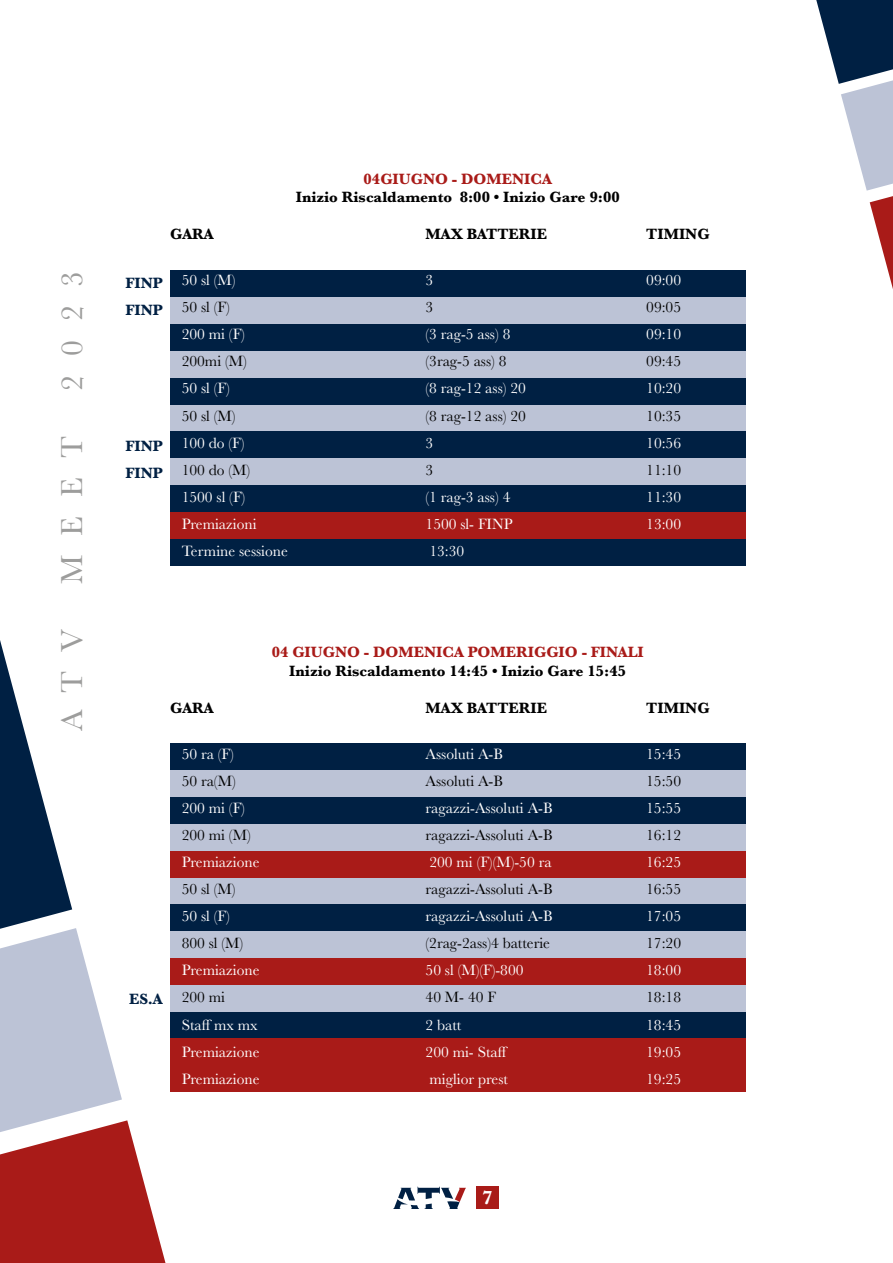
<style>
.page{position:relative;width:893px;height:1263px;background:#fff}
.page>*{position:absolute;margin:0;border:0;box-sizing:border-box;transform-origin:0 0}
.t1{font:31.5px "Baskerville";letter-spacing:.6em;color:#9d9d9c}
.t2{font:700 19.5px "Baskerville";color:#fff}
.t3{font:15.45px "Baskerville";color:#fff}
.t4{font:15.45px "Baskerville";color:#000}
.t5{font:700 15.45px "Baskerville";color:#000}
.t6{font:700 15.45px "Baskerville";color:#a91b18}
.t7{font:700 15.45px/27.2px "Baskerville";color:#002043}
</style>
<div class="page">
<svg style="left:0;top:640px;width:165px;height:623px"></svg>
<svg style="left:393px;top:1187px;width:73px;height:22px"></svg>
<div style="left:476px;top:1187px;width:23px;height:22px;background:#a91b18"></div>
<div style="left:170px;top:270px;width:575px;height:27px;background:#002043"></div>
<div style="left:170px;top:297px;width:575px;height:27px;background:#bcc3d6"></div>
<div style="left:170px;top:512px;width:575px;height:27px;background:#a91b18"></div>
<div style="left:170px;top:405px;width:575px;height:26px;background:#bcc3d6"></div>
<div style="left:170px;top:324px;width:575px;height:27px;background:#002043"></div>
<div style="left:170px;top:431px;width:575px;height:27px;background:#002043"></div>
<div style="left:170px;top:351px;width:575px;height:27px;background:#bcc3d6"></div>
<div style="left:170px;top:539px;width:575px;height:27px;background:#002043"></div>
<div style="left:170px;top:458px;width:575px;height:27px;background:#bcc3d6"></div>
<div style="left:170px;top:378px;width:575px;height:27px;background:#002043"></div>
<div style="left:170px;top:485px;width:575px;height:27px;background:#002043"></div>
<div style="left:170px;top:743px;width:575px;height:27px;background:#002043"></div>
<div style="left:170px;top:770px;width:575px;height:27px;background:#bcc3d6"></div>
<div style="left:170px;top:985px;width:575px;height:27px;background:#bcc3d6"></div>
<div style="left:170px;top:877px;width:575px;height:27px;background:#bcc3d6"></div>
<div style="left:170px;top:797px;width:575px;height:27px;background:#002043"></div>
<div style="left:170px;top:1012px;width:575px;height:26px;background:#002043"></div>
<div style="left:170px;top:904px;width:575px;height:27px;background:#002043"></div>
<div style="left:170px;top:824px;width:575px;height:27px;background:#bcc3d6"></div>
<div style="left:170px;top:1038px;width:575px;height:27px;background:#a91b18"></div>
<div style="left:170px;top:931px;width:575px;height:27px;background:#bcc3d6"></div>
<div style="left:170px;top:851px;width:575px;height:26px;background:#a91b18"></div>
<div style="left:170px;top:1065px;width:575px;height:27px;background:#a91b18"></div>
<div style="left:170px;top:958px;width:575px;height:27px;background:#a91b18"></div>
<svg style="left:816px;top:0;width:77px;height:289px"></svg>
<h1 class="t1" style="left:52px;top:391px;width:121px;rotate:-90deg">2023</h1>
<h1 class="t1" style="left:52px;top:584px;width:149px;rotate:-90deg">MEET</h1>
<h1 class="t1" style="left:52px;top:731px;width:103px;rotate:-90deg">ATV</h1>
<p class="t6" style="left:364px;top:168px;width:190px">04GIUGNO - DOMENICA</p>
<p class="t5" style="left:296px;top:186px;width:326px">Inizio Riscaldamento 8:00 • Inizio Gare 9:00</p>
<p class="t7" style="left:126px;top:270px;width:39px">FINP<br>FINP</p>
<p class="t7" style="left:126px;top:432px;width:39px">FINP<br>FINP</p>
<p class="t5" style="left:170px;top:224px;width:45px">GARA</p>
<p class="t5" style="left:426px;top:224px;width:123px">MAX BATTERIE</p>
<p class="t5" style="left:646px;top:224px;width:65px">TIMING</p>
<p class="t3" style="left:182px;top:270px;width:55px">50 sl (M)</p>
<p class="t3" style="left:426px;top:270px;width:9px">3</p>
<p class="t3" style="left:646px;top:270px;width:36px">09:00</p>
<p class="t4" style="left:182px;top:297px;width:50px">50 sl (F)</p>
<p class="t4" style="left:426px;top:297px;width:9px">3</p>
<p class="t4" style="left:646px;top:297px;width:36px">09:05</p>
<p class="t3" style="left:182px;top:324px;width:65px">200 mi (F)</p>
<p class="t3" style="left:426px;top:324px;width:86px">(3 rag-5 ass) 8</p>
<p class="t3" style="left:646px;top:324px;width:36px">09:10</p>
<p class="t4" style="left:182px;top:351px;width:67px">200mi (M)</p>
<p class="t4" style="left:426px;top:351px;width:82px">(3rag-5 ass) 8</p>
<p class="t4" style="left:646px;top:351px;width:36px">09:45</p>
<p class="t3" style="left:182px;top:379px;width:50px">50 sl (F)</p>
<p class="t3" style="left:426px;top:379px;width:102px">(8 rag-12 ass) 20</p>
<p class="t3" style="left:646px;top:379px;width:36px">10:20</p>
<p class="t4" style="left:182px;top:406px;width:55px">50 sl (M)</p>
<p class="t4" style="left:426px;top:406px;width:102px">(8 rag-12 ass) 20</p>
<p class="t4" style="left:646px;top:406px;width:36px">10:35</p>
<p class="t3" style="left:182px;top:433px;width:64px">100 do (F)</p>
<p class="t3" style="left:426px;top:433px;width:9px">3</p>
<p class="t3" style="left:646px;top:433px;width:36px">10:56</p>
<p class="t4" style="left:182px;top:460px;width:70px">100 do (M)</p>
<p class="t4" style="left:426px;top:460px;width:9px">3</p>
<p class="t4" style="left:646px;top:460px;width:36px">11:10</p>
<p class="t3" style="left:182px;top:487px;width:65px">1500 sl (F)</p>
<p class="t3" style="left:426px;top:487px;width:86px">(1 rag-3 ass) 4</p>
<p class="t3" style="left:646px;top:487px;width:36px">11:30</p>
<p class="t3" style="left:182px;top:514px;width:76px">Premiazioni</p>
<p class="t3" style="left:426px;top:514px;width:88px">1500 sl- FINP</p>
<p class="t3" style="left:646px;top:514px;width:36px">13:00</p>
<p class="t3" style="left:182px;top:541px;width:108px">Termine sessione</p>
<p class="t3" style="left:429px;top:541px;width:36px">13:30</p>
<p class="t6" style="left:272px;top:641px;width:374px">04 GIUGNO - DOMENICA POMERIGGIO - FINALI</p>
<p class="t5" style="left:289px;top:660px;width:338px">Inizio Riscaldamento 14:45 • Inizio Gare 15:45</p>
<p class="t5" style="left:170px;top:697px;width:45px">GARA</p>
<p class="t5" style="left:426px;top:697px;width:123px">MAX BATTERIE</p>
<p class="t5" style="left:646px;top:697px;width:65px">TIMING</p>
<p class="t3" style="left:182px;top:744px;width:54px">50 ra (F)</p>
<p class="t3" style="left:426px;top:744px;width:79px">Assoluti A-B</p>
<p class="t3" style="left:646px;top:744px;width:36px">15:45</p>
<p class="t4" style="left:182px;top:771px;width:56px">50 ra(M)</p>
<p class="t4" style="left:426px;top:771px;width:79px">Assoluti A-B</p>
<p class="t4" style="left:646px;top:771px;width:36px">15:50</p>
<p class="t3" style="left:182px;top:798px;width:65px">200 mi (F)</p>
<p class="t3" style="left:426px;top:798px;width:128px">ragazzi-Assoluti A-B</p>
<p class="t3" style="left:646px;top:798px;width:36px">15:55</p>
<p class="t4" style="left:182px;top:825px;width:71px">200 mi (M)</p>
<p class="t4" style="left:426px;top:825px;width:128px">ragazzi-Assoluti A-B</p>
<p class="t4" style="left:646px;top:825px;width:36px">16:12</p>
<p class="t3" style="left:182px;top:852px;width:79px">Premiazione</p>
<p class="t3" style="left:429px;top:852px;width:124px">200 mi (F)(M)-50 ra</p>
<p class="t3" style="left:646px;top:852px;width:36px">16:25</p>
<p class="t4" style="left:182px;top:879px;width:55px">50 sl (M)</p>
<p class="t4" style="left:426px;top:879px;width:128px">ragazzi-Assoluti A-B</p>
<p class="t4" style="left:646px;top:879px;width:36px">16:55</p>
<p class="t3" style="left:182px;top:906px;width:50px">50 sl (F)</p>
<p class="t3" style="left:426px;top:906px;width:128px">ragazzi-Assoluti A-B</p>
<p class="t3" style="left:646px;top:906px;width:36px">17:05</p>
<p class="t4" style="left:182px;top:933px;width:63px">800 sl (M)</p>
<p class="t4" style="left:426px;top:933px;width:126px">(2rag-2ass)4 batterie</p>
<p class="t4" style="left:646px;top:933px;width:36px">17:20</p>
<p class="t3" style="left:182px;top:960px;width:79px">Premiazione</p>
<p class="t3" style="left:426px;top:960px;width:99px">50 sl (M)(F)-800</p>
<p class="t3" style="left:646px;top:960px;width:36px">18:00</p>
<p class="t4" style="left:182px;top:987px;width:45px">200 mi</p>
<p class="t4" style="left:426px;top:987px;width:72px">40 M- 40 F</p>
<p class="t4" style="left:646px;top:987px;width:36px">18:18</p>
<p class="t3" style="left:182px;top:1015px;width:77px">Staff mx mx</p>
<p class="t3" style="left:426px;top:1015px;width:37px">2 batt</p>
<p class="t3" style="left:646px;top:1015px;width:36px">18:45</p>
<p class="t3" style="left:182px;top:1042px;width:79px">Premiazione</p>
<p class="t3" style="left:426px;top:1042px;width:84px">200 mi- Staff</p>
<p class="t3" style="left:646px;top:1042px;width:36px">19:05</p>
<p class="t3" style="left:182px;top:1069px;width:79px">Premiazione</p>
<p class="t3" style="left:429px;top:1069px;width:80px">miglior prest</p>
<p class="t3" style="left:646px;top:1069px;width:36px">19:25</p>
<p class="t7" style="left:129px;top:986px;width:35px">ES.A</p>
<p class="t2" style="left:482px;top:1184px;width:12px">7</p>
</div>
